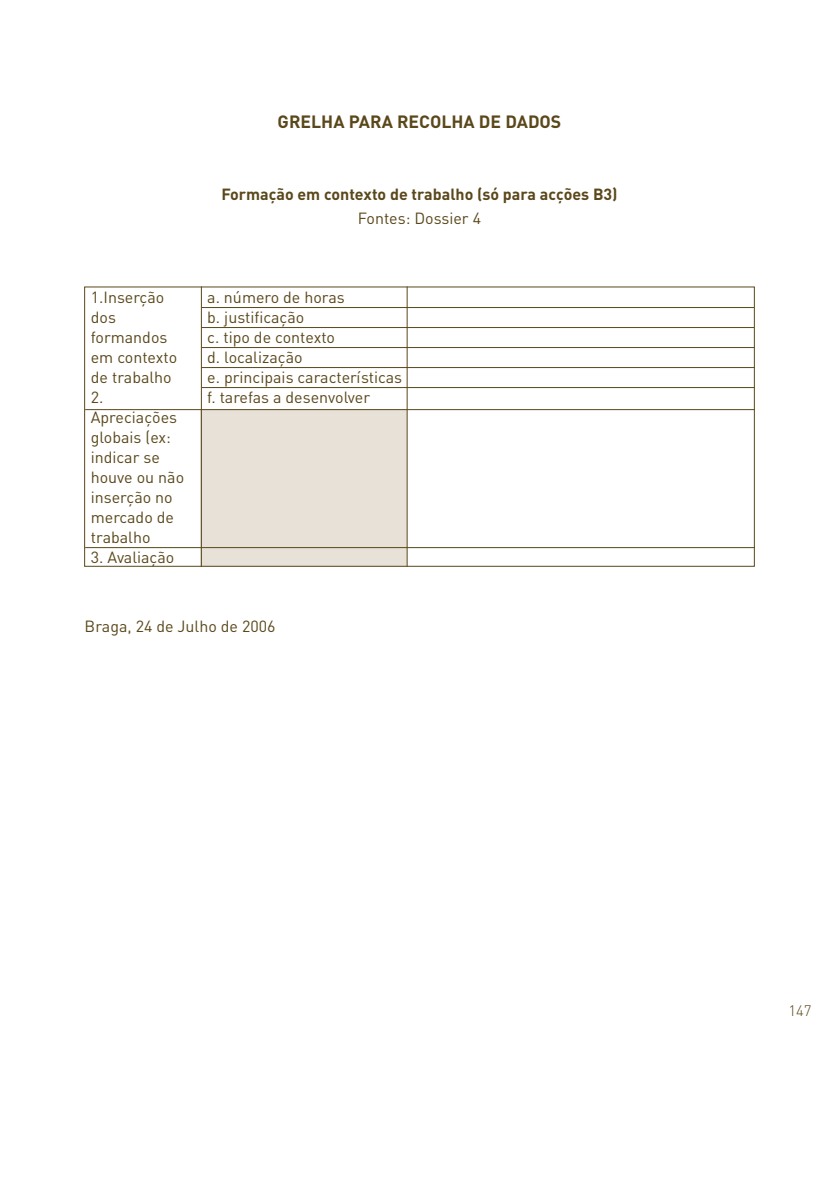
<style>
.page{position:relative;width:840px;height:1191px;background:#fff}
.page>*{position:absolute;margin:0;border:0;box-sizing:border-box;transform-origin:0 0}
.t1{font:700 17.6px "DIN";color:#5a471a}
.t2{font:16px "DIN";color:#5a471a}
.t3{font:700 16px "DIN";color:#5a471a}
.t4{font:300 15px "DIN";color:#5a471a}
</style>
<div class="page">
<div style="left:201px;top:409px;width:206px;height:157px;background:#e7e1d8"></div>
<div style="left:84px;top:286px;width:670px;height:281px;border:1px solid #5a471a"></div>
<hr style="left:85px;top:547px;width:669px;height:1px;background:#5a471a">
<hr style="left:201px;top:327px;width:552px;height:1px;background:#5a471a">
<hr style="left:201px;top:307px;width:552px;height:1px;background:#5a471a">
<hr style="left:201px;top:387px;width:553px;height:1px;background:#5a471a">
<hr style="left:201px;top:367px;width:553px;height:1px;background:#5a471a">
<hr style="left:201px;top:347px;width:553px;height:1px;background:#5a471a">
<hr style="left:201px;top:286px;width:1px;height:281px;background:#5a471a">
<hr style="left:406px;top:286px;width:1px;height:281px;background:#5a471a">
<hr style="left:85px;top:409px;width:669px;height:1px;background:#5a471a">
<p class="t1" style="left:277px;top:110px;width:285px">GRELHA PARA RECOLHA DE DADOS</p>
<p class="t3" style="left:221px;top:184px;width:397px">Formação em contexto de trabalho (só para acções B3)</p>
<p class="t2" style="left:358px;top:208px;width:124px">Fontes: Dossier 4</p>
<p class="t2" style="left:91px;top:287px;width:75px">1.Inserção</p>
<p class="t2" style="left:91px;top:307px;width:27px">dos</p>
<p class="t2" style="left:91px;top:327px;width:78px">formandos</p>
<p class="t2" style="left:91px;top:347px;width:88px">em contexto</p>
<p class="t2" style="left:91px;top:367px;width:82px">de trabalho</p>
<p class="t2" style="left:91px;top:387px;width:14px">2.</p>
<p class="t2" style="left:91px;top:407px;width:88px">Apreciações</p>
<p class="t2" style="left:91px;top:427px;width:82px">globais (ex:</p>
<p class="t2" style="left:91px;top:447px;width:71px">indicar se</p>
<p class="t2" style="left:91px;top:467px;width:95px">houve ou não</p>
<p class="t2" style="left:91px;top:487px;width:83px">inserção no</p>
<p class="t2" style="left:91px;top:507px;width:85px">mercado de</p>
<p class="t2" style="left:91px;top:527px;width:61px">trabalho</p>
<p class="t2" style="left:91px;top:547px;width:85px">3. Avaliação</p>
<p class="t2" style="left:207px;top:287px;width:139px">a. número de horas</p>
<p class="t2" style="left:207px;top:307px;width:99px">b. justificação</p>
<p class="t2" style="left:207px;top:327px;width:129px">c. tipo de contexto</p>
<p class="t2" style="left:207px;top:347px;width:97px">d. localização</p>
<p class="t2" style="left:207px;top:367px;width:196px">e. principais características</p>
<p class="t2" style="left:207px;top:387px;width:164px">f. tarefas a desenvolver</p>
<p class="t2" style="left:85px;top:616px;width:192px">Braga, 24 de Julho de 2006</p>
<p class="t4" style="left:788px;top:1001px;width:8px">147</p>
</div>
